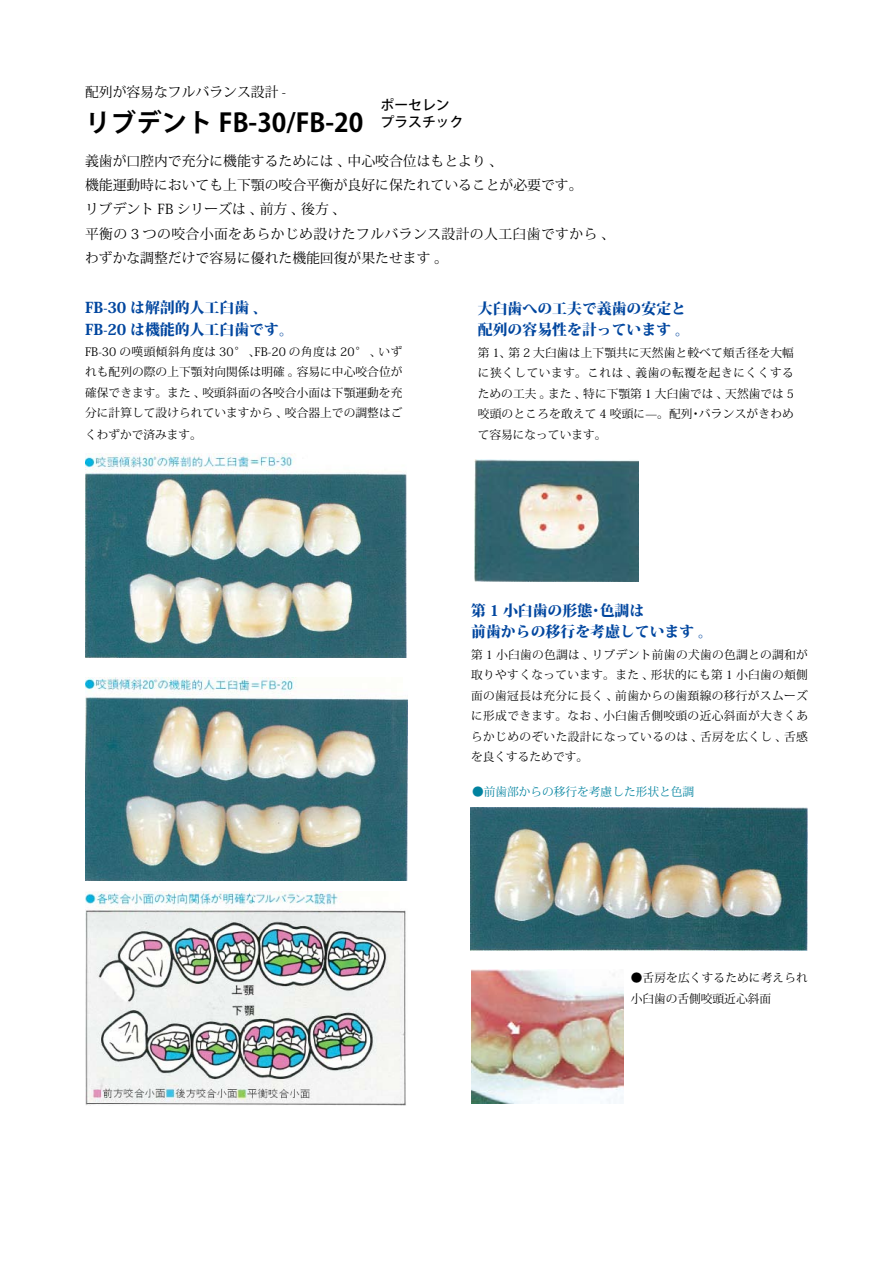
<style>
.page{position:relative;width:893px;height:1263px;background:#fff}
.page>*{position:absolute;margin:0;border:0;box-sizing:border-box;transform-origin:0 0}
.t1{font:700 25.5px "Koz Go Std";color:#000}
.t2{font:800 14.85px/21.3px "Koz Min Std";color:#00469f}
.t3{font:13.8px/24.2px "Koz Min Std";color:#000}
.t4{font:500 13.8px/17px "Koz Go Std";color:#000}
.t5{font:11.7px/20.4px "Koz Min Std";letter-spacing:.005em;color:#000;text-align:justify}
.t6{font:11.7px "Koz Min Std";color:#00829f}
</style>
<div class="page">
<img style="left:85px;top:454px;width:321px;height:204px">
<img style="left:85px;top:677px;width:322px;height:203px">
<img style="left:85px;top:891px;width:321px;height:215px">
<img style="left:474px;top:459px;width:165px;height:122px">
<img style="left:470px;top:807px;width:338px;height:144px">
<img style="left:471px;top:969px;width:153px;height:135px">
<p class="t3" style="left:85px;top:80px;width:203px">配列が容易なフルバランス設計 -</p>
<h1 class="t1" style="left:85px;top:106px;width:280px">リブデント FB-30/FB-20</h1>
<p class="t3" style="left:85px;top:149px;width:524px">義歯が口腔内で充分に機能するためには､中心咬合位はもとより、<br>機能運動時においても上下顎の咬合平衡が良好に保たれていることが必要です。<br>リブデント FB シリーズは､前方､後方、<br>平衡の 3 つの咬合小面をあらかじめ設けたフルバランス設計の人工臼歯ですから、わずかな調整だけで容易に優れた機能回復が果たせます。</p>
<p class="t4" style="left:381px;top:97px;width:84px">ポーセレンプラスチック</p>
<p class="t2" style="left:85px;top:297px;width:210px">FB-30 は解剖的人工臼歯、<br>FB-20 は機能的人工臼歯です。</p>
<p class="t5" style="left:85px;top:341px;width:319px">FB-30 の嘆頭傾斜角度は 30° ､FB-20 の角度は 20° ､いずれも配列の際の上下顎対向関係は明確｡容易に中心咬合位が確保できます。また､咬頭斜面の各咬合小面は下顎運動を充分に計算して設けられていますから､咬合器上での調整はごくわずかで済みます。</p>
<p class="t2" style="left:478px;top:298px;width:210px">大臼歯への工夫で義歯の安定と配列の容易性を計っています。</p>
<p class="t5" style="left:478px;top:342px;width:318px">第 1､第 2 大臼歯は上下顎共に天然歯と較べて頬舌径を大幅に狭くしています。これは､義歯の転覆を起きにくくするための工夫｡また､特に下顎第 1 大臼歯では､天然歯では 5咬頭のところを敢えて 4 咬頭に—。配列･バランスがきわめて容易になっています。</p>
<p class="t2" style="left:471px;top:600px;width:236px">第 1 小臼歯の形態･色調は<br>前歯からの移行を考慮しています。</p>
<p class="t5" style="left:471px;top:644px;width:338px">第 1 小臼歯の色調は､リブデント前歯の犬歯の色調との調和が取りやすくなっています。また､形状的にも第 1 小臼歯の頬側面の歯冠長は充分に長く､前歯からの歯頚線の移行がスムーズに形成できます。なお､小臼歯舌側咬頭の近心斜面が大きくあらかじめのぞいた設計になっているのは､舌房を広くし､舌感を良くするためです。</p>
<p class="t6" style="left:472px;top:784px;width:224px">●前歯部からの移行を考慮した形状と色調</p>
<p class="t5" style="left:631px;top:968px;width:179px">●舌房を広くするために考えられ小臼歯の舌側咬頭近心斜面</p>
</div>
